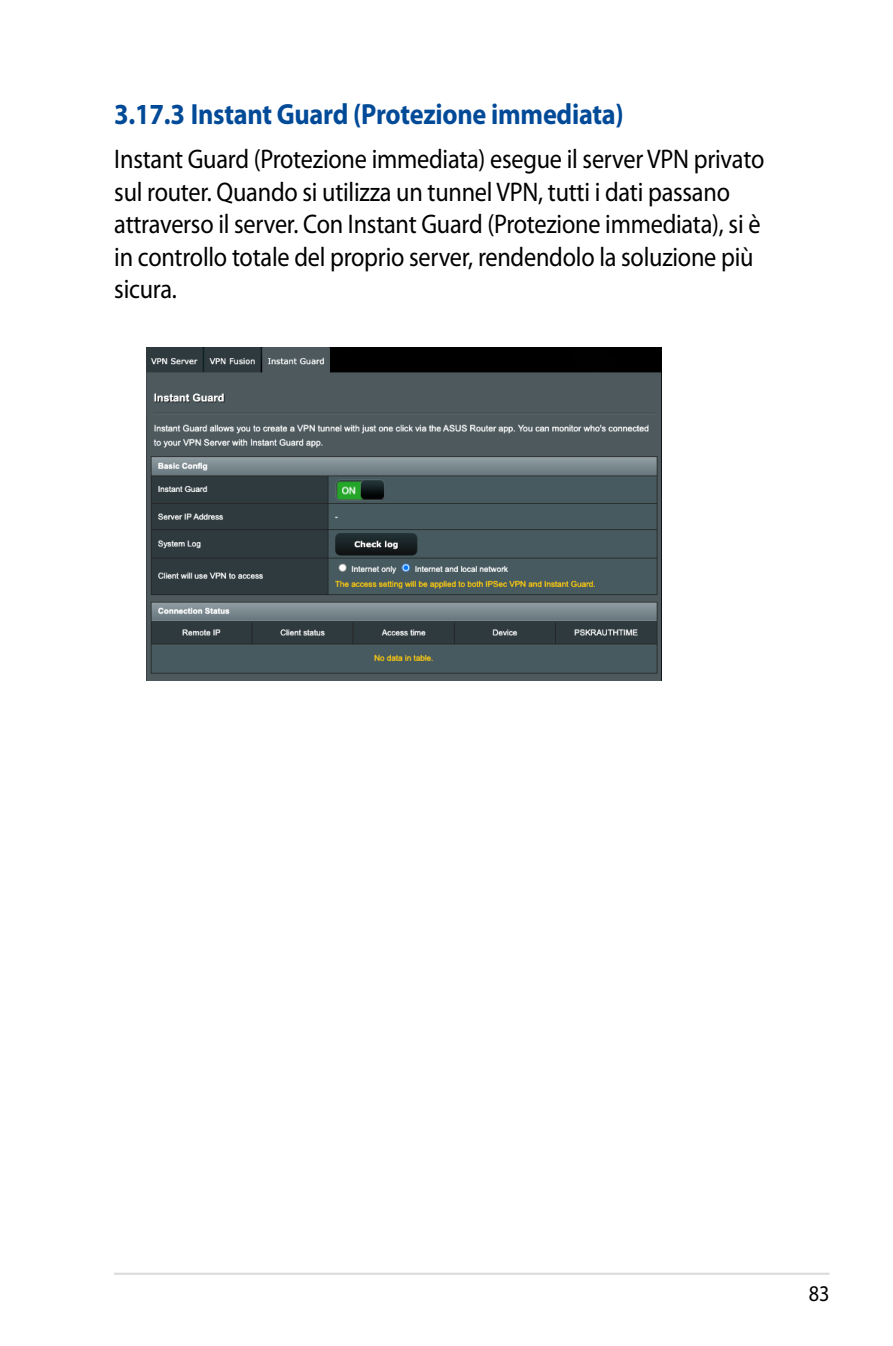
<style>
.page{position:relative;width:893px;height:1346px;background:#fff}
.page>*{position:absolute;margin:0;border:0;box-sizing:border-box;transform-origin:0 0}
.t1{font:700 29.25px "Myriad Pro";letter-spacing:-.01em;color:#004a98;scale:.9 1}
.t2{font:27px/32.4px "Myriad Pro";letter-spacing:-.01em;color:#000;scale:.9 1}
.t3{font:22.5px "Myriad";color:#000;scale:.9 1}
</style>
<div class="page">
<hr style="left:114px;top:1272px;width:715px;height:3px;background:#dcdddd">
<img style="left:147px;top:347px;width:515px;height:333px">
<p class="t1" style="left:114px;top:98px;width:567px">3.17.3 Instant Guard (Protezione immediata)</p>
<p class="t2" style="left:114px;top:144px;width:724px">Instant Guard (Protezione immediata) esegue il server VPN privato sul router. Quando si utilizza un tunnel VPN, tutti i dati passano attraverso il server. Con Instant Guard (Protezione immediata), si è in controllo totale del proprio server, rendendolo la soluzione più sicura.</p>
<p class="t3" style="left:809px;top:1282px;width:24px">83</p>
</div>
